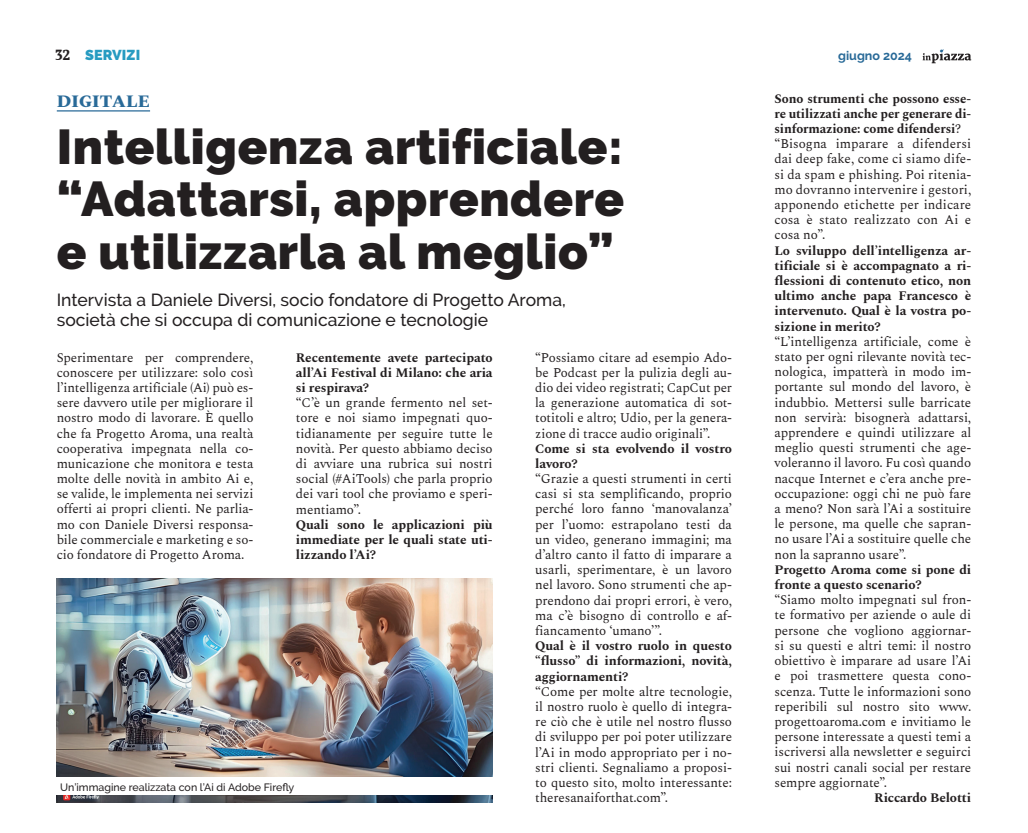
<style>
.page{position:relative;width:1028px;height:833px;background:#fff}
.page>*{position:absolute;margin:0;border:0;box-sizing:border-box;transform-origin:0 0}
.t1{font:900 48.75px/52.5px "Raleway";letter-spacing:.015em;color:#231f20;text-align:justify}
.t2{font:500 17.5px/20px "Raleway";color:#231f20}
.t3{font:800 17.5px "Spectral";letter-spacing:.01em;color:#296a98}
.t4{font:900 14.38px "Raleway";letter-spacing:.01em;color:#279bc1}
.t5{font:13.12px/15.1px "Spectral";letter-spacing:-.01em;color:#231f20;text-align:justify}
.t6{font:700 13.12px/15.1px "Spectral";letter-spacing:-.01em;color:#231f20;text-align:justify}
.t7{font:700 12.5px "Raleway";color:#296a98}
.t8{font:500 10.62px "Raleway";color:#231f20}
.s1{font-family:"Vollkorn";font-weight:700;font-size:15px;color:#231f20}
.s2{font-weight:700}
</style>
<div class="page">
<svg style="left:922px;top:49px;width:49px;height:14px"></svg>
<hr style="left:57px;top:110px;width:93px;height:1px;background:#296a98">
<img style="left:57px;top:578px;width:436px;height:224px">
<div style="left:57px;top:778px;width:436px;height:17px;background:#fff"></div>
<p class="t4" style="left:55px;top:47px;width:87px"><span class="s1">32</span> SERVIZI</p>
<p class="t7" style="left:838px;top:49px;width:75px">giugno 2024</p>
<h2 class="t3" style="left:57px;top:89px;width:95px">DIGITALE</h2>
<p class="t5" style="left:774px;top:90px;width:198px;text-align:left"><span class="s2">Sono strumenti che possono esse&shy;re utilizzati anche per generare di&shy;sinformazione: come difendersi</span>? “Bisogna imparare a difendersi dai deep fake, come ci siamo dife&shy;si da spam e phishing. Poi ritenia&shy;mo dovranno intervenire i gestori, apponendo etichette per indicare cosa è stato realizzato con Ai e cosa no”.</p>
<p class="t6" style="left:774px;top:242px;width:198px">Lo sviluppo dell’intelligenza ar&shy;tificiale si è accompagnato a ri&shy;flessioni di contenuto etico, non ultimo anche papa Francesco è intervenuto. Qual è la vostra po&shy;sizione in merito?</p>
<p class="t5" style="left:774px;top:333px;width:198px">“L’intelligenza artificiale, come è stato per ogni rilevante novità tec&shy;nologica, impatterà in modo im&shy;portante sul mondo del lavoro, è indubbio. Mettersi sulle barricate non servirà: bisognerà adattarsi, apprendere e quindi utilizzare al meglio questi strumenti che age&shy;voleranno il lavoro. Fu così quando nacque Internet e c’era anche pre&shy;occupazione: oggi chi ne può fare a meno? Non sarà l’Ai a sostituire le persone, ma quelle che sapran&shy;no usare l’Ai a sostituire quelle che non la sapranno usare”.</p>
<p class="t6" style="left:774px;top:561px;width:198px">Progetto Aroma come si pone di fronte a questo scenario?</p>
<p class="t5" style="left:774px;top:591px;width:198px">“Siamo molto impegnati sul fron&shy;te formativo per aziende o aule di persone che vogliono aggiornar&shy;si su questi e altri temi: il nostro obiettivo è imparare ad usare l’Ai e poi trasmettere questa cono&shy;scenza. Tutte le informazioni sono reperibili sul nostro sito www. progettoaroma.com e invitiamo le persone interessate a questi temi a iscriversi alla newsletter e seguirci sui nostri canali social per restare sempre aggiornate”.</p>
<p class="t6" style="left:874px;top:789px;width:98px">Riccardo Belotti</p>
<h1 class="t1" style="left:57px;top:120px;width:569px">Intelligenza artificiale: “Adattarsi, apprendere e utilizzarla al meglio”</h1>
<h2 class="t2" style="left:57px;top:290px;width:510px">Intervista a Daniele Diversi, socio fondatore di Progetto Aroma, società che si occupa di comunicazione e tecnologie</h2>
<p class="t5" style="left:57px;top:349px;width:198px">Sperimentare per comprendere, conoscere per utilizzare: solo così l’intelligenza artificiale (Ai) può es&shy;sere davvero utile per migliorare il nostro modo di lavorare. È quello che fa Progetto Aroma, una realtà cooperativa impegnata nella co&shy;municazione che monitora e testa molte delle novità in ambito Ai e, se valide, le implementa nei servizi offerti ai propri clienti. Ne parlia&shy;mo con Daniele Diversi responsa&shy;bile commerciale e marketing e so&shy;cio fondatore di Progetto Aroma.</p>
<p class="t6" style="left:296px;top:349px;width:198px">Recentemente avete partecipato all’Ai Festival di Milano: che aria si respirava?</p>
<p class="t5" style="left:535px;top:349px;width:198px">“Possiamo citare ad esempio Ado&shy;be Podcast per la pulizia degli au&shy;dio dei video registrati; CapCut per la generazione automatica di sot&shy;totitoli e altro; Udio, per la genera&shy;zione di tracce audio originali”.</p>
<p class="t6" style="left:535px;top:440px;width:198px">Come si sta evolvendo il vostro lavoro?</p>
<p class="t5" style="left:535px;top:470px;width:198px">“Grazie a questi strumenti in certi casi si sta semplificando, proprio perché loro fanno ‘manovalanza’ per l’uomo: estrapolano testi da un video, generano immagini; ma d’altro canto il fatto di imparare a usarli, sperimentare, è un lavoro nel lavoro. Sono strumenti che ap&shy;prendono dai propri errori, è vero, ma c’è bisogno di controllo e af&shy;fiancamento ‘umano’”.</p>
<p class="t6" style="left:535px;top:637px;width:198px">Qual è il vostro ruolo in questo “flusso” di informazioni, novità, aggiornamenti?</p>
<p class="t5" style="left:535px;top:683px;width:198px">“Come per molte altre tecnologie, il nostro ruolo è quello di integra&shy;re ciò che è utile nel nostro flusso di sviluppo per poi poter utilizzare l’Ai in modo appropriato per i no&shy;stri clienti. Segnaliamo a proposi&shy;to questo sito, molto interessante: theresanaiforthat.com”.</p>
<p class="t5" style="left:296px;top:394px;width:198px">“C’è un grande fermento nel set&shy;tore e noi siamo impegnati quo&shy;tidianamente per seguire tutte le novità. Per questo abbiamo deciso di avviare una rubrica sui nostri social (#AiTools) che parla proprio dei vari tool che proviamo e speri&shy;mentiamo”.</p>
<p class="t6" style="left:296px;top:516px;width:198px">Quali sono le applicazioni più immediate per le quali state uti&shy;lizzando l’Ai?</p>
<p class="t8" style="left:60px;top:781px;width:236px">Un’immagine realizzata con l’Ai di Adobe Firefly</p>
</div>
